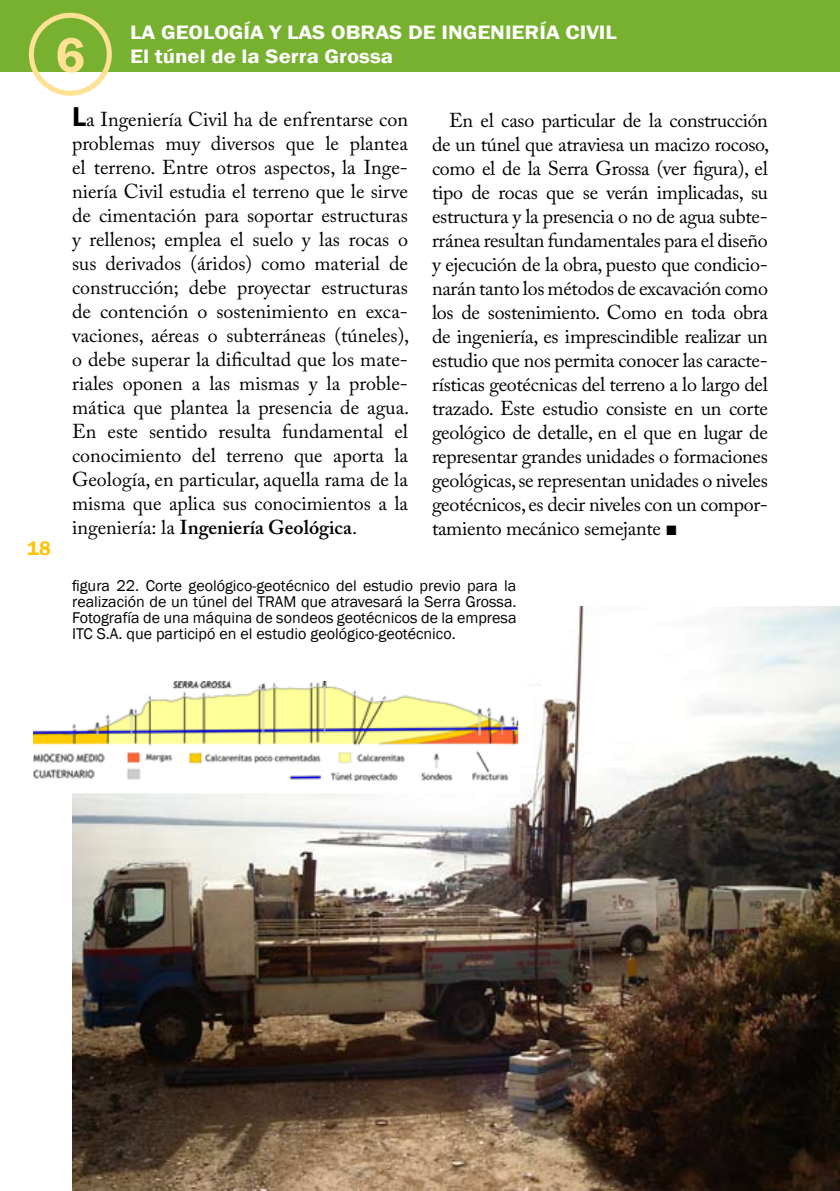
<style>
.page{position:relative;width:840px;height:1191px;background:#fff}
.page>*{position:absolute;margin:0;border:0;box-sizing:border-box;transform-origin:0 0}
.t1{font:600 50.6px "Franklin Gothic";color:#ffe193}
.t2{font:20px/24px "Adobe Caslon Pro";letter-spacing:-.005em;color:#000;text-align:justify}
.t3{font:600 20px/24px "Franklin Gothic";color:#fff;scale:1.14 1}
.t4{font:600 20px "Franklin Gothic";color:#fdc300}
.t5{font:16px/16px "Franklin Gothic";color:#000;text-align:justify}
.s1{font-family:"Franklin Gothic";font-weight:600;font-size:28px}
.s2{font-weight:600}
.s3{font-family:"Franklin Gothic"}
</style>
<div class="page">
<div style="left:0;top:0;width:839px;height:72px;background:#78b130"></div>
<div style="left:29px;top:13px;width:83px;height:83px;border:5px solid #ffe193;border-radius:50%"></div>
<img style="left:72px;top:607px;width:767px;height:584px">
<div style="left:32px;top:592px;width:487px;height:200px;background:#fff"></div>
<img style="left:34px;top:681px;width:483px;height:100px">
<h1 class="t1" style="left:55px;top:24px;width:31px">6</h1>
<p class="t3" style="left:130px;top:20px;width:428px">LA GEOLOGÍA Y LAS OBRAS DE INGENIERÍA CIVIL<br>El túnel de la Serra Grossa</p>
<p class="t4" style="left:27px;top:536px;width:25px">18</p>
<p class="t2" style="left:72px;top:107px;width:338px"><span class="s1">L</span>a Ingeniería Civil ha de enfrentarse con problemas muy diversos que le plantea el terreno. Entre otros aspectos, la Inge&shy;niería Civil estudia el terreno que le sirve de cimentación para soportar estructuras y rellenos; emplea el suelo y las rocas o sus derivados (áridos) como material de construcción; debe proyectar estructuras de contención o sostenimiento en exca&shy;vaciones, aéreas o subterráneas (túneles), o debe superar la dificultad que los mate&shy;riales oponen a las mismas y la proble&shy;mática que plantea la presencia de agua.<br>En este sentido resulta fundamental el conocimiento del terreno que aporta la Geología, en particular, aquella rama de la misma que aplica sus conocimientos a la ingeniería: la <span class="s2">Ingeniería Geológica</span>.</p>
<p class="t2" style="left:432px;top:108px;width:338px;text-indent:17px">En el caso particular de la construcción de un túnel que atraviesa un macizo rocoso, como el de la Serra Grossa (ver figura), el tipo de rocas que se verán implicadas, su estructura y la presencia o no de agua subte&shy;rránea resultan fundamentales para el diseño y ejecución de la obra, puesto que condicio&shy;narán tanto los métodos de excavación como los de sostenimiento. Como en toda obra de ingeniería, es imprescindible realizar un estudio que nos permita conocer las caracte&shy;rísticas geotécnicas del terreno a lo largo del trazado. Este estudio consiste en un corte geológico de detalle, en el que en lugar de representar grandes unidades o formaciones geológicas, se representan unidades o niveles geotécnicos, es decir niveles con un compor&shy;tamiento mecánico semejante <span class="s3">■</span></p>
<p class="t5" style="left:72px;top:578px;width:445px">figura 22. Corte geológico-geotécnico del estudio previo para la realización de un túnel del TRAM que atravesará la Serra Grossa.<br>Fotografía de una máquina de sondeos geotécnicos de la empresa ITC S.A. que participó en el estudio geológico-geotécnico.</p>
</div>
